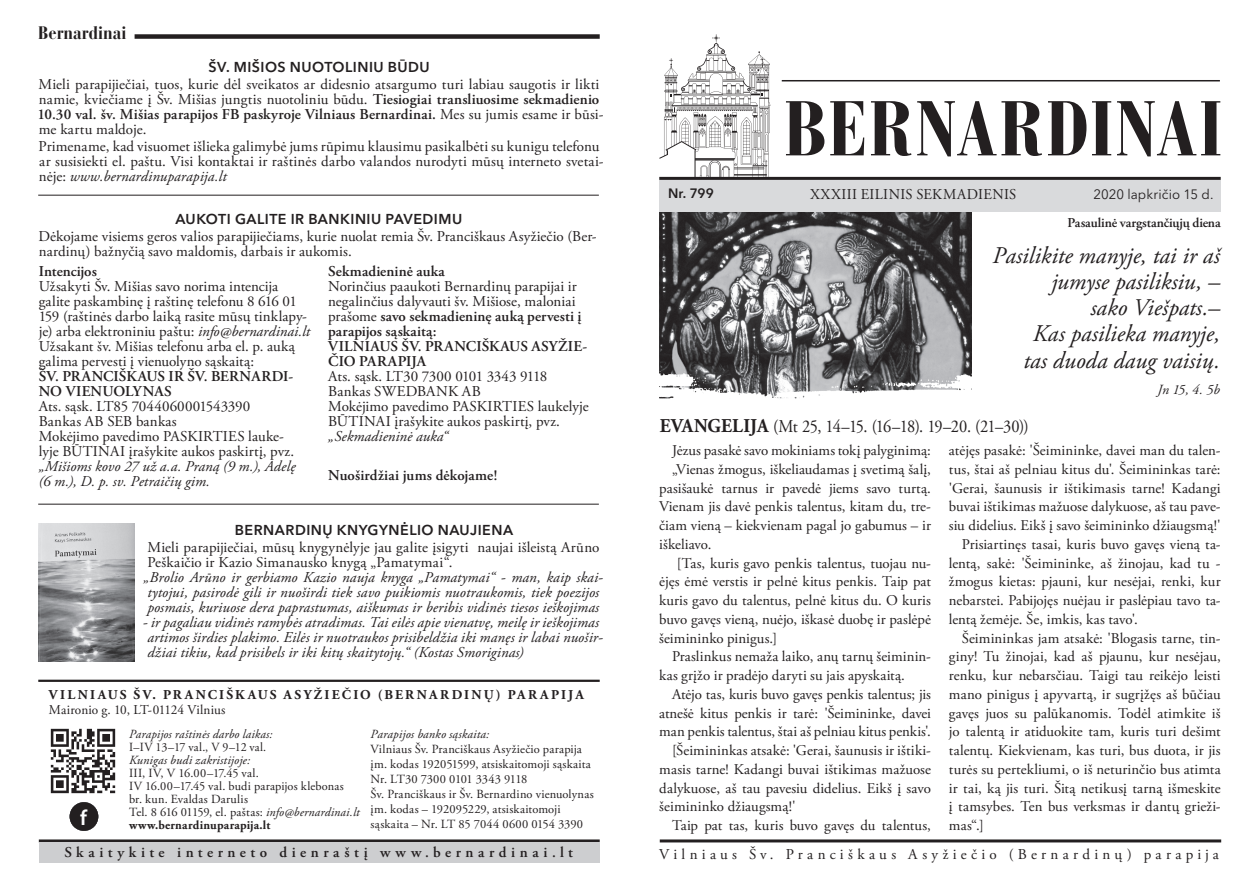
<style>
.page{position:relative;width:1259px;height:893px;background:#fff}
.page>*{position:absolute;margin:0;border:0;box-sizing:border-box;transform-origin:0 0}
.t1{font:700 condensed 76.95px "Bauer Bodoni CE";letter-spacing:.025em;color:#231f20}
.t2{font:italic 23.85px/26.2px "Adobe Garamond Pro";color:#231f20;text-align:right}
.t3{font:600 21.6px "Myriad Pro";color:#fff}
.t4{font:18px "Adobe Garamond Pro";letter-spacing:-.055em;color:#231f20;scale:.91 1}
.t5{font:700 condensed 18px "Bauer Bodoni CE";color:#231f20}
.t6{font:15px/15px "Adobe Garamond Pro";letter-spacing:.01em;color:#231f20}
.t7{font:italic 15px/15px "Adobe Garamond Pro";letter-spacing:.01em;color:#231f20}
.t8{font:15px "Adobe Garamond Pro";letter-spacing:.285em;color:#231f20}
.t9{font:600 15px "Adobe Garamond Pro";letter-spacing:.295em;color:#231f20}
.t10{font:600 15px "Adobe Garamond Pro";letter-spacing:.01em;color:#231f20}
.t11{font:14.85px/18.8px "Adobe Garamond Pro";letter-spacing:.005em;color:#231f20;text-align:justify}
.t12{font:600 14.25px "Avenir Next LT Pro";letter-spacing:.035em;color:#231f20}
.t13{font:italic 13.95px "Adobe Garamond Pro";color:#231f20}
.t14{font:700 13.5px "Adobe Garamond Pro";letter-spacing:.165em;color:#231f20}
.t15{font:13.5px "Adobe Garamond Pro";color:#231f20}
.t16{font:600 13.5px "Adobe Garamond Pro";letter-spacing:-.01em;color:#231f20}
.t17{font:13.5px "Avenir Next LT Pro";letter-spacing:.01em;color:#231f20}
.t18{font:600 13.5px "Avenir Next LT Pro";color:#231f20}
.t19{font:12.45px/13px "Adobe Garamond Pro";letter-spacing:.015em;color:#231f20}
.t20{font:italic 12.45px "Adobe Garamond Pro";letter-spacing:.01em;color:#231f20}
.s1{font-weight:600}
.s2{font-style:italic}
.s3{font-weight:700}
.s4{font-weight:700;font-size:19.5px}
</style>
<div class="page">
<hr style="left:782px;top:80px;width:438px;height:1px;background:#231f20">
<hr style="left:39px;top:839px;width:561px;height:3px;background:#231f20">
<div style="left:135px;top:34px;width:465px;height:5px;background:#231f20"></div>
<hr style="left:660px;top:839px;width:561px;height:3px;background:#231f20">
<div style="left:39px;top:842px;width:561px;height:21px;background:#cdced0"></div>
<hr style="left:38px;top:680px;width:562px;height:2px;background:#231f20">
<svg style="left:659px;top:34px;width:111px;height:143px"></svg>
<hr style="left:659px;top:177px;width:561px;height:3px;background:#231f20">
<img style="left:50px;top:728px;width:66px;height:66px">
<div style="left:70px;top:802px;width:28px;height:29px;background:#231f20;border-radius:50%"></div>
<img style="left:660px;top:211px;width:311px;height:160px">
<img style="left:659px;top:371px;width:313px;height:28px">
<hr style="left:38px;top:504px;width:561px;height:1px;background:#231f20">
<hr style="left:38px;top:195px;width:561px;height:1px;background:#231f20">
<div style="left:659px;top:180px;width:561px;height:31px;background:#d9dadc"></div>
<img style="left:38px;top:524px;width:97px;height:137px">
<p class="t5" style="left:38px;top:22px;width:90px">Bernardinai</p>
<p class="t12" style="left:208px;top:58px;width:223px">ŠV. MIŠIOS NUOTOLINIU BŪDU</p>
<p class="t6" style="left:37px;top:77px;width:567px">Mieli parapijiečiai, tuos, kurie dėl sveikatos ar didesnio atsargumo turi labiau saugotis ir likti namie, kviečiame į Šv. Mišias jungtis nuotoliniu būdu. <span class="s1">Tiesiogiai transliuosime sekmadienio 10.30 val. šv. Mišias parapijos FB paskyroje Vilniaus Bernardinai.</span> Mes su jumis esame ir būsi&shy;me kartu maldoje.</p>
<p class="t6" style="left:39px;top:140px;width:566px">Primename, kad visuomet išlieka galimybė jums rūpimu klausimu pasikalbėti su kunigu telefonu ar susisiekti el. paštu. Visi kontaktai ir raštinės darbo valandos nurodyti mūsų interneto svetai&shy;nėje: <span class="s2">www.bernardinuparapija.lt</span></p>
<p class="t12" style="left:175px;top:210px;width:288px">AUKOTI GALITE IR BANKINIU PAVEDIMU</p>
<p class="t6" style="left:39px;top:229px;width:559px">Dėkojame visiems geros valios parapijiečiams, kurie nuolat remia Šv. Pranciškaus Asyžiečio (Ber&shy;nardinų) bažnyčią savo maldomis, darbais ir aukomis.</p>
<p class="t6" style="left:39px;top:264px;width:273px"><span class="s1">Intencijos<br></span>Užsakyti Šv. Mišias savo norima intencija galite paskambinę į raštinę telefonu 8 616 01<br>159 (raštinės darbo laiką rasite mūsų tinklapy&shy;je) arba elektroniniu paštu: <span class="s2">info@bernardinai.lt </span>Užsakant šv. Mišias telefonu arba el. p. auką galima pervesti į vienuolyno sąskaitą:<br><span class="s1">ŠV. PRANCIŠKAUS IR ŠV. BERNARDI-NO VIENUOLYNAS<br></span>Ats. sąsk. LT85 7044060001543390<br>Bankas AB SEB bankas<br>Mokėjimo pavedimo PASKIRTIES lauke-<br>lyje BŪTINAI įrašykite aukos paskirtį, pvz. <span class="s2">„Mišioms kovo 27 už a.a. Praną (9 m.), Adelę (6 m.), D. p. sv. Petraičių gim.</span></p>
<p class="t6" style="left:328px;top:264px;width:262px"><span class="s1">Sekmadieninė auka<br></span>Norinčius paaukoti Bernardinų parapijai ir negalinčius dalyvauti šv. Mišiose, maloniai prašome <span class="s1">savo sekmadieninę auką pervesti į parapijos sąskaitą:<br>VILNIAUS ŠV. PRANCIŠKAUS ASYŽIE-<br>ČIO PARAPIJA<br></span>Ats. sąsk. LT30 7300 0101 3343 9118<br>Bankas SWEDBANK AB<br>Mokėjimo pavedimo PASKIRTIES laukelyje<br>BŪTINAI įrašykite aukos paskirtį, pvz. <span class="s2">„Sekmadieninė auka“</span></p>
<p class="t10" style="left:328px;top:466px;width:171px">Nuoširdžiai jums dėkojame!</p>
<p class="t12" style="left:235px;top:521px;width:280px">BERNARDINŲ KNYGYNĖLIO NAUJIENA</p>
<p class="t6" style="left:147px;top:540px;width:453px">Mieli parapijiečiai, mūsų knygynėlyje jau galite įsigyti naujai išleistą Arūno<br>Peškaičio ir Kazio Simanausko knygą „Pamatymai“.</p>
<p class="t7" style="left:144px;top:570px;width:461px">„Brolio Arūno ir gerbiamo Kazio nauja knyga „Pamatymai“ - man, kaip skai&shy;tytojui, pasirodė gili ir nuoširdi tiek savo puikiomis nuotraukomis, tiek poezijos posmais, kuriuose dera paprastumas, aiškumas ir beribis vidinės tiesos ieškojimas</p>
<p class="t7" style="left:143px;top:615px;width:462px">- ir pagaliau vidinės ramybės atradimas. Tai eilės apie vienatvę, meilę ir ieškojimas artimos širdies plakimo. Eilės ir nuotraukos prisibeldžia iki manęs ir labai nuošir&shy;džiai tikiu, kad prisibels ir iki kitų skaitytojų.“ (Kostas Smoriginas)</p>
<p class="t14" style="left:49px;top:687px;width:536px">VILNIAUS ŠV. PRANCIŠKAUS ASYŽIEČIO (BERNARDINŲ) PARAPIJA</p>
<p class="t15" style="left:49px;top:701px;width:178px">Maironio g. 10, LT-01124 Vilnius</p>
<p class="t20" style="left:370px;top:726px;width:120px">Parapijos banko sąskaita:</p>
<p class="t19" style="left:370px;top:742px;width:225px;line-height:15px">Vilniaus Šv. Pranciškaus Asyžiečio parapija įm. kodas 192051599, atsiskaitomoji sąskaita Nr. LT30 7300 0101 3343 9118<br>Šv. Pranciškaus ir Šv. Bernardino vienuolynas įm. kodas – 192095229, atsiskaitomoji</p>
<p class="t20" style="left:129px;top:726px;width:145px">Parapijos raštinės darbo laikas:</p>
<p class="t19" style="left:129px;top:741px;width:139px">I–IV 13–17 val., V 9–12 val.</p>
<p class="t20" style="left:129px;top:752px;width:123px">Kunigas budi zakristijoje:</p>
<p class="t19" style="left:129px;top:767px;width:232px">III, IV, V 16.00–17.45 val.<br>IV 16.00–17.45 val. budi parapijos klebonas br. kun. Evaldas Darulis<br>Tel. 8 616 01159, el. paštas: <span class="s2">info@bernardinai.lt </span><span class="s3">www.bernardinuparapija.lt</span></p>
<h3 class="t3" style="left:80px;top:804px;width:8px">f</h3>
<p class="t19" style="left:370px;top:818px;width:214px">sąskaita – Nr. LT 85 7044 0600 0154 3390</p>
<h1 class="t1" style="left:783px;top:82px;width:440px">BERNARDINAI</h1>
<p class="t18" style="left:668px;top:185px;width:47px">Nr. 799</p>
<p class="t6" style="left:810px;top:187px;width:207px">XXXIII EILINIS SEKMADIENIS</p>
<p class="t17" style="left:1093px;top:186px;width:121px">2020 lapkričio 15 d.</p>
<p class="t16" style="left:1067px;top:215px;width:155px">Pasaulinė vargstančiųjų diena</p>
<p class="t2" style="left:992px;top:243px;width:229px">Pasilikite manyje, tai ir aš jumyse pasiliksiu, –<br>sako Viešpats.–</p>
<p class="t2" style="left:1023px;top:321px;width:198px;text-align:center">Kas pasilieka manyje, tas duoda daug vaisių.</p>
<p class="t13" style="left:1157px;top:381px;width:64px">Jn 15, 4. 5b</p>
<p class="t4" style="left:660px;top:415px;width:407px"><span class="s4">EVANGELIJA</span> (Mt 25, 14–15. (16–18). 19–20. (21–30))</p>
<p class="t11" style="left:672px;top:441px;width:260px">Jėzus pasakė savo mokiniams tokį palyginimą:</p>
<p class="t11" style="left:659px;top:460px;width:273px;text-indent:13px">„Vienas žmogus, iškeliaudamas į svetimą šalį, pasišaukė tarnus ir pavedė jiems savo turtą.<br>Vienam jis davė penkis talentus, kitam du, tre&shy;čiam vieną – kiekvienam pagal jo gabumus – ir iškeliavo.</p>
<p class="t11" style="left:659px;top:554px;width:273px;text-indent:18px">[Tas, kuris gavo penkis talentus, tuojau nu&shy;ėjęs ėmė verstis ir pelnė kitus penkis. Taip pat kuris gavo du talentus, pelnė kitus du. O kuris buvo gavęs vieną, nuėjo, iškasė duobę ir paslėpė šeimininko pinigus.]</p>
<p class="t11" style="left:659px;top:648px;width:273px;text-indent:13px">Praslinkus nemaža laiko, anų tarnų šeiminin&shy;kas grįžo ir pradėjo daryti su jais apyskaitą.</p>
<p class="t11" style="left:659px;top:685px;width:273px;text-indent:13px">Atėjo tas, kuris buvo gavęs penkis talentus; jis atnešė kitus penkis ir tarė: 'Šeimininke, davei man penkis talentus, štai aš pelniau kitus penkis'.</p>
<p class="t11" style="left:659px;top:741px;width:273px;text-indent:13px">[Šeimininkas atsakė: 'Gerai, šaunusis ir ištiki&shy;masis tarne! Kadangi buvai ištikimas mažuose dalykuose, aš tau pavesiu didelius. Eikš į savo šeimininko džiaugsmą!'</p>
<p class="t11" style="left:672px;top:816px;width:260px">Taip pat tas, kuris buvo gavęs du talentus,</p>
<p class="t11" style="left:949px;top:441px;width:273px">atėjęs pasakė: 'Šeimininke, davei man du talen&shy;tus, štai aš pelniau kitus du'. Šeimininkas tarė: 'Gerai, šaunusis ir ištikimasis tarne! Kadangi buvai ištikimas mažuose dalykuose, aš tau pave&shy;siu didelius. Eikš į savo šeimininko džiaugsmą!'</p>
<p class="t11" style="left:949px;top:535px;width:273px;text-indent:13px">Prisiartinęs tasai, kuris buvo gavęs vieną ta&shy;lentą, sakė: 'Šeimininke, aš žinojau, kad tu - žmogus kietas: pjauni, kur nesėjai, renki, kur nebarstei. Pabijojęs nuėjau ir paslėpiau tavo ta&shy;lentą žemėje. Še, imkis, kas tavo'.</p>
<p class="t11" style="left:949px;top:629px;width:273px;text-indent:13px">Šeimininkas jam atsakė: 'Blogasis tarne, tin&shy;giny! Tu žinojai, kad aš pjaunu, kur nesėjau, renku, kur nebarsčiau. Taigi tau reikėjo leisti mano pinigus į apyvartą, ir sugrįžęs aš būčiau gavęs juos su palūkanomis. Todėl atimkite iš jo talentą ir atiduokite tam, kuris turi dešimt talentų. Kiekvienam, kas turi, bus duota, ir jis turės su pertekliumi, o iš neturinčio bus atimta ir tai, ką jis turi. Šitą netikusį tarną išmeskite į tamsybes. Ten bus verksmas ir dantų grieži&shy;mas“.]</p>
<p class="t9" style="left:64px;top:844px;width:510px">Skaitykite interneto dienraštį www.bernardinai.lt</p>
<p class="t8" style="left:659px;top:845px;width:561px">Vilniaus Šv. Pranciškaus Asyžiečio (Bernardinų) parapija</p>
</div>
